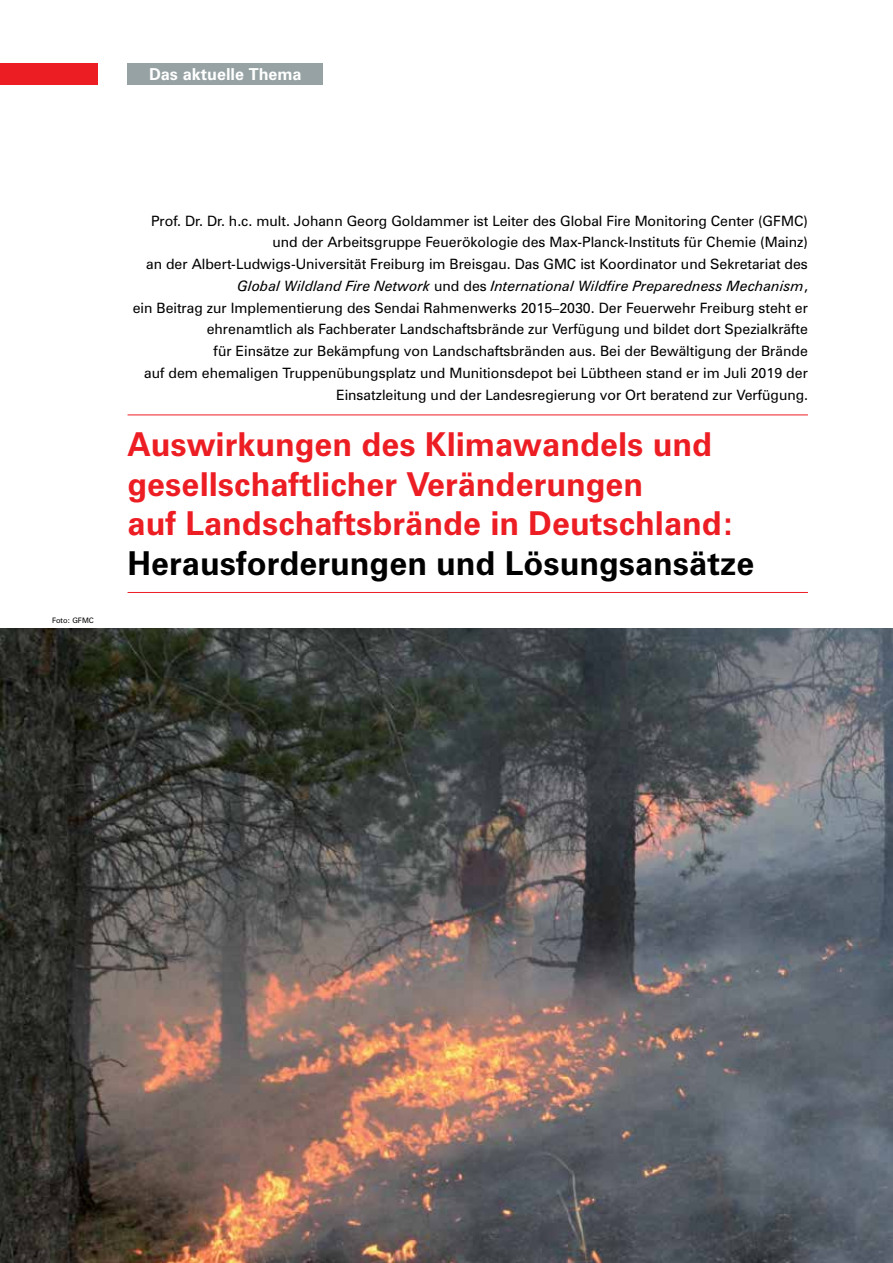
<style>
.page{position:relative;width:893px;height:1263px;background:#fff}
.page>*{position:absolute;margin:0;border:0;box-sizing:border-box;transform-origin:0 0}
.t1{font:700 33px/39.6px "Zurich BT";color:#ed1d24}
.t2{font:700 33px "Zurich BT";color:#000}
.t3{font:700 16.5px "Zurich BT";color:#fff}
.t4{font:14.25px/21.8px "Zurich BT";color:#000;text-align:right}
.t5{font:7.5px "Zurich BT";color:#000}
.s1{font-style:italic}
</style>
<div class="page">
<img style="left:0;top:628px;width:893px;height:635px">
<div style="left:0;top:64px;width:98px;height:21px;background:#ed1d24"></div>
<div style="left:128px;top:64px;width:195px;height:21px;background:#96a2a3"></div>
<hr style="left:128px;top:414px;width:680px;height:1px;background:#ed1d24">
<hr style="left:128px;top:592px;width:680px;height:1px;background:#ed1d24">
<p class="t3" style="left:149px;top:64px;width:154px">Das aktuelle Thema</p>
<p class="t5" style="left:52px;top:616px;width:43px">Foto: GFMC</p>
<p class="t4" style="left:133px;top:210px;width:677px">Prof. Dr. Dr. h.c. mult. Johann Georg Goldammer ist Leiter des Global Fire Monitoring Center (GFMC) und der Arbeitsgruppe Feuerökologie des Max-Planck-Instituts für Chemie (Mainz)<br>an der Albert-Ludwigs-Universität Freiburg im Breisgau. Das GMC ist Koordinator und Sekretariat des <span class="s1">Global Wildland Fire Network</span> und des <span class="s1">International Wildfire Preparedness Mechanism</span>,<br>ein Beitrag zur Implementierung des Sendai Rahmenwerks 2015–2030. Der Feuerwehr Freiburg steht er ehrenamtlich als Fachberater Landschaftsbrände zur Verfügung und bildet dort Spezialkräfte<br>für Einsätze zur Bekämpfung von Landschaftsbränden aus. Bei der Bewältigung der Brände<br>auf dem ehemaligen Truppenübungsplatz und Munitionsdepot bei Lübtheen stand er im Juli 2019 der Einsatzleitung und der Landesregierung vor Ort beratend zur Verfügung.</p>
<h1 class="t1" style="left:128px;top:424px;width:608px">Auswirkungen des Klimawandels und gesellschaftlicher Veränderungen<br>auf Landschaftsbrände in Deutschland:</h1>
<h1 class="t2" style="left:128px;top:543px;width:628px">Herausforderungen und Lösungsansätze</h1>
</div>
